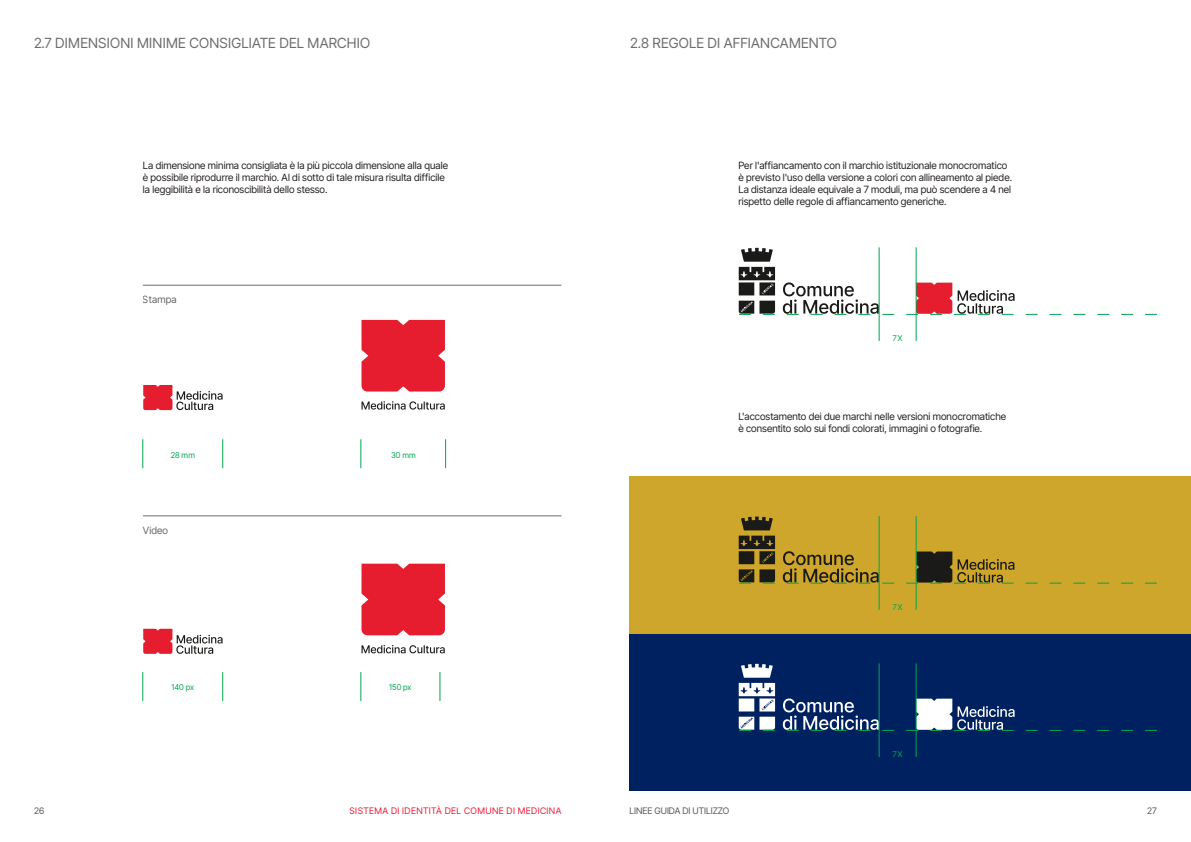
<style>
.page{position:relative;width:1191px;height:842px;background:#fff}
.page>*{position:absolute;margin:0;border:0;box-sizing:border-box;transform-origin:0 0}
.t1{font:14px "Inter Tight";letter-spacing:.02em;color:#6c6d70}
.t2{font:10px/12px "Inter Tight";letter-spacing:.005em;color:#231f20}
.t3{font:9px "Inter Tight";letter-spacing:.045em;color:#ed1a3b}
.t4{font:9px "Inter Tight";color:#57585a}
.t5{font:8px "Inter Tight";letter-spacing:.015em;color:#00a54f}
.t6{font:8px "Inter";color:#00a54f}
</style>
<div class="page">
<div style="left:629px;top:583px;width:562px;height:208px;background:#002160"></div>
<div style="left:629px;top:476px;width:562px;height:157px;background:#cea62b"></div>
<hr style="left:143px;top:285px;width:418px;height:1px;background:#6c6d70">
<hr style="left:143px;top:516px;width:418px;height:1px;background:#6c6d70">
<hr style="left:879px;top:247px;width:1px;height:94px;background:#00a54f">
<hr style="left:879px;top:516px;width:1px;height:94px;background:#00a54f">
<hr style="left:879px;top:663px;width:1px;height:94px;background:#00a54f">
<hr style="left:915px;top:247px;width:1px;height:94px;background:#00a54f">
<hr style="left:915px;top:516px;width:1px;height:94px;background:#00a54f">
<hr style="left:915px;top:663px;width:1px;height:94px;background:#00a54f">
<svg style="left:738px;top:248px;width:419px;height:67px"></svg>
<svg style="left:738px;top:517px;width:419px;height:67px"></svg>
<svg style="left:738px;top:664px;width:419px;height:67px"></svg>
<svg style="left:143px;top:385px;width:79px;height:25px"></svg>
<svg style="left:143px;top:629px;width:79px;height:25px"></svg>
<div style="left:361px;top:320px;width:84px;height:71px;background:#e51d2f"></div>
<svg style="left:361px;top:401px;width:84px;height:9px"></svg>
<div style="left:361px;top:564px;width:84px;height:71px;background:#e51d2f"></div>
<svg style="left:361px;top:645px;width:84px;height:8px"></svg>
<svg style="left:143px;top:439px;width:1px;height:29px"></svg>
<svg style="left:222px;top:439px;width:1px;height:29px"></svg>
<svg style="left:361px;top:439px;width:1px;height:29px"></svg>
<svg style="left:445px;top:439px;width:1px;height:29px"></svg>
<svg style="left:143px;top:672px;width:1px;height:29px"></svg>
<svg style="left:222px;top:672px;width:1px;height:29px"></svg>
<svg style="left:361px;top:672px;width:1px;height:29px"></svg>
<svg style="left:440px;top:672px;width:1px;height:29px"></svg>
<h1 class="t1" style="left:34px;top:32px;width:338px">2.7 DIMENSIONI MINIME CONSIGLIATE DEL MARCHIO</h1>
<h1 class="t1" style="left:630px;top:32px;width:208px">2.8 REGOLE DI AFFIANCAMENTO</h1>
<p class="t2" style="left:143px;top:159px;width:307px">La dimensione minima consigliata è la più piccola dimensione alla quale è possibile riprodurre il marchio. Al di sotto di tale misura risulta difficile la leggibilità e la riconoscibilità dello stesso.</p>
<p class="t2" style="left:738px;top:159px;width:275px">Per l'affiancamento con il marchio istituzionale monocromatico è previsto l'uso della versione a colori con allineamento al piede.<br>La distanza ideale equivale a 7 moduli, ma può scendere a 4 nel rispetto delle regole di affiancamento generiche.</p>
<p class="t2" style="left:143px;top:293px;width:35px">Stampa</p>
<p class="t5" style="left:171px;top:449px;width:26px">28 mm</p>
<p class="t5" style="left:391px;top:449px;width:26px">30 mm</p>
<p class="t2" style="left:143px;top:524px;width:27px">Video</p>
<p class="t5" style="left:171px;top:682px;width:24px">140 px</p>
<p class="t5" style="left:389px;top:682px;width:24px">150 px</p>
<p class="t6" style="left:892px;top:332px;width:11px">7X</p>
<p class="t2" style="left:738px;top:410px;width:269px">L'accostamento dei due marchi nelle versioni monocromatiche è consentito solo sui fondi colorati, immagini o fotografie.</p>
<p class="t6" style="left:892px;top:601px;width:11px">7X</p>
<p class="t6" style="left:892px;top:748px;width:11px">7X</p>
<p class="t4" style="left:34px;top:804px;width:12px">26</p>
<p class="t3" style="left:349px;top:804px;width:213px">SISTEMA DI IDENTITÀ DEL COMUNE DI MEDICINA</p>
<p class="t4" style="left:629px;top:804px;width:101px">LINEE GUIDA DI UTILIZZO</p>
<p class="t4" style="left:1147px;top:804px;width:11px">27</p>
</div>
